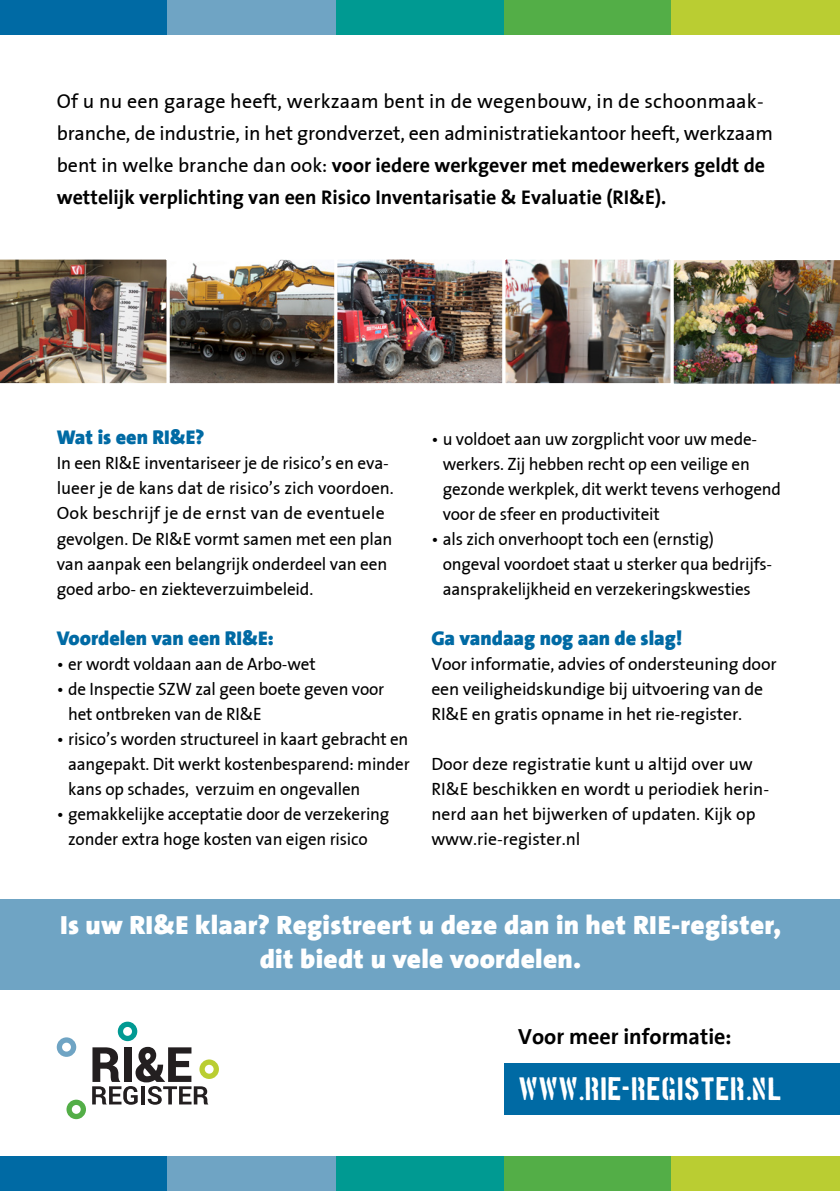
<style>
.page{position:relative;width:840px;height:1191px;background:#fff}
.page>*{position:absolute;margin:0;border:0;box-sizing:border-box;transform-origin:0 0}
.t1{font:900 26.4px/34px "The Sans";letter-spacing:.01em;color:#fff;text-align:center}
.t2{font:25.6px "Boston Traffic";letter-spacing:.01em;color:#fff}
.t3{font:700 22px "The Sans";color:#000}
.t4{font:20px/32px "The Sans Plain";letter-spacing:-.01em;color:#000}
.t5{font:700 20px/32px "The Sans";color:#000}
.t6{font:900 20px "The Sans";color:#006aa4}
.t7{font:17.6px/25px "The Sans Plain";letter-spacing:-.01em;color:#000}
.s1{font-family:"The Sans Plain";font-weight:400}
</style>
<div class="page">
<img style="left:170px;top:261px;width:499px;height:121px">
<div style="left:166px;top:257px;width:171px;height:129px;border:3px solid #fff"></div>
<img style="left:0;top:257px;width:169px;height:129px">
<div style="left:334px;top:257px;width:171px;height:129px;border:3px solid #fff"></div>
<img style="left:673px;top:260px;width:166px;height:124px">
<div style="left:502px;top:257px;width:171px;height:129px;border:3px solid #fff"></div>
<div style="left:0;top:1156px;width:168px;height:35px;background:#006aa4"></div>
<div style="left:0;top:0;width:168px;height:35px;background:#006aa4"></div>
<div style="left:168px;top:1156px;width:168px;height:35px;background:#6fa4c4"></div>
<div style="left:168px;top:0;width:168px;height:35px;background:#6fa4c4"></div>
<div style="left:336px;top:1156px;width:167px;height:35px;background:#009a92"></div>
<div style="left:336px;top:0;width:167px;height:35px;background:#009a92"></div>
<div style="left:503px;top:1156px;width:168px;height:35px;background:#53ae47"></div>
<div style="left:503px;top:0;width:168px;height:35px;background:#53ae47"></div>
<div style="left:671px;top:1156px;width:168px;height:35px;background:#bacd32"></div>
<div style="left:671px;top:0;width:168px;height:35px;background:#bacd32"></div>
<svg style="left:66px;top:1099px;width:20px;height:20px"></svg>
<svg style="left:92px;top:1021px;width:127px;height:83px"></svg>
<svg style="left:57px;top:1037px;width:19px;height:19px"></svg>
<div style="left:0;top:899px;width:839px;height:90px;background:#6fa4c4"></div>
<div style="left:504px;top:1063px;width:335px;height:52px;background:#006aa4"></div>
<p class="t4" style="left:57px;top:85px;width:717px">Of u nu een garage heeft, werkzaam bent in de wegenbouw, in de schoonmaak&shy;branche, de industrie, in het grondverzet, een administratiekantoor heeft, werkzaam</p>
<p class="t5" style="left:57px;top:149px;width:709px"><span class="s1">bent in welke branche dan ook:</span> voor iedere werkgever met medewerkers geldt de wettelijk verplichting van een Risico Inventarisatie &amp; Evaluatie (RI&amp;E).</p>
<p class="t6" style="left:57px;top:421px;width:149px">Wat is een RI&amp;E?</p>
<p class="t7" style="left:57px;top:450px;width:338px">In een RI&amp;E inventariseer je de risico’s en eva&shy;lueer je de kans dat de risico’s zich voordoen.<br>Ook beschrijf je de ernst van de eventuele gevolgen. De RI&amp;E vormt samen met een plan van aanpak een belangrijk onderdeel van een goed arbo- en ziekteverzuimbeleid.</p>
<p class="t6" style="left:57px;top:621px;width:218px">Voordelen van een RI&amp;E:</p>
<p class="t7" style="left:57px;top:650px;width:260px">• er wordt voldaan aan de Arbo-wet</p>
<p class="t7" style="left:68px;top:675px;width:317px;text-indent:-11px">• de Inspectie SZW zal geen boete geven voor het ontbreken van de RI&amp;E</p>
<p class="t7" style="left:68px;top:725px;width:343px;text-align:justify;text-indent:-11px">• risico’s worden structureel in kaart gebracht en aangepakt. Dit werkt kostenbesparend: minder kans op schades, verzuim en ongevallen</p>
<p class="t7" style="left:57px;top:800px;width:334px;text-align:center">• gemakkelijke acceptatie door de verzekering zonder extra hoge kosten van eigen risico</p>
<p class="t7" style="left:442px;top:425px;width:339px;text-indent:-11px">• u voldoet aan uw zorgplicht voor uw mede&shy;werkers. Zij hebben recht op een veilige en gezonde werkplek, dit werkt tevens verhogend voor de sfeer en productiviteit</p>
<p class="t7" style="left:442px;top:525px;width:331px;text-indent:-11px">• als zich onverhoopt toch een (ernstig) ongeval voordoet staat u sterker qua bedrijfs&shy;aansprakelijkheid en verzekeringskwesties</p>
<p class="t6" style="left:431px;top:621px;width:252px">Ga vandaag nog aan de slag!</p>
<p class="t7" style="left:431px;top:650px;width:347px">Voor informatie, advies of ondersteuning door een veiligheidskundige bij uitvoering van de<br>RI&amp;E en gratis opname in het rie-register.</p>
<p class="t7" style="left:431px;top:750px;width:339px">Door deze registratie kunt u altijd over uw RI&amp;E beschikken en wordt u periodiek herin&shy;nerd aan het bijwerken of updaten. Kijk op www.rie-register.nl</p>
<h1 class="t1" style="left:60px;top:907px;width:722px">Is uw RI&amp;E klaar? Registreert u deze dan in het RIE-register, dit biedt u vele voordelen.</h1>
<p class="t3" style="left:518px;top:1017px;width:215px">Voor meer informatie:</p>
<h2 class="t2" style="left:518px;top:1076px;width:265px">WWW.RIE-REGISTER.NL</h2>
</div>
